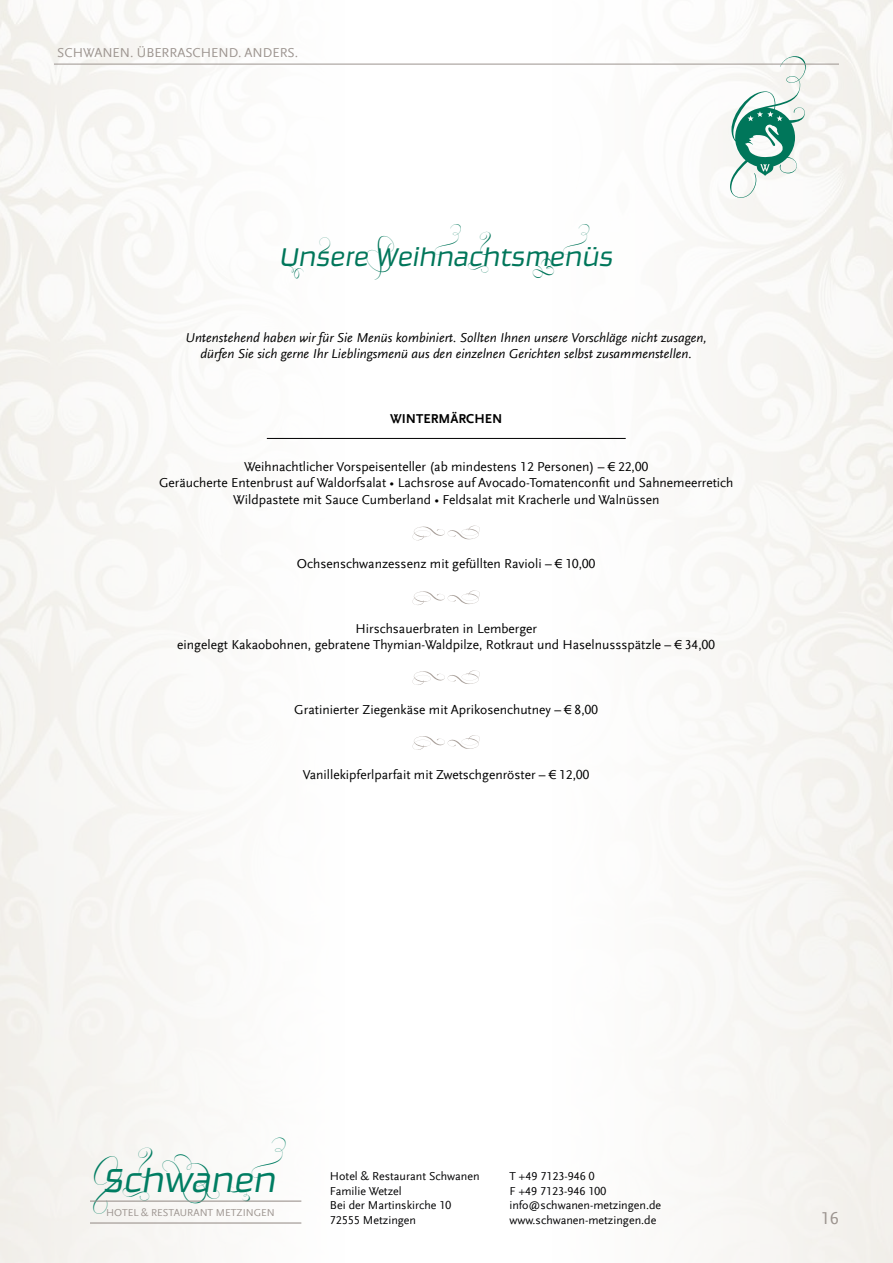
<style>
.page{position:relative;width:893px;height:1263px;background:#fff}
.page>*{position:absolute;margin:0;border:0;box-sizing:border-box;transform-origin:0 0}
.t1{font:italic 300 39px "Ginger Pro";color:#007d62}
.t2{font:italic 300 30px "Ginger Pro";color:#00765a}
.t3{font:18px "Scala Sans Offc";color:#9c948f}
.t4{font:13.5px/16.2px "Scala Sans Offc";color:#000;text-align:center}
.t5{font:italic 13.5px/16.2px "Scala Sans Offc";color:#000;text-align:center}
.t6{font:13.5px "Scala Sans Offc";color:#9c948f}
.t7{font:700 13.5px "Scala Sans Offc";color:#000}
.t8{font:12px/14.4px "Scala Sans Offc";color:#020203}
.t9{font:10.5px "Scala Sans Offc";color:#9c948f}
</style>
<div class="page">
<svg style="left:730px;top:56px;width:76px;height:142px"></svg>
<hr style="left:54px;top:64px;width:785px;height:1px;background:#9c948f">
<hr style="left:90px;top:1200px;width:211px;height:2px;background:#9c948f">
<hr style="left:90px;top:1222px;width:211px;height:1px;background:#9c948f">
<hr style="left:267px;top:438px;width:359px;height:1px;background:#000">
<svg style="left:412px;top:525px;width:68px;height:15px"></svg>
<svg style="left:412px;top:590px;width:68px;height:15px"></svg>
<svg style="left:412px;top:670px;width:68px;height:15px"></svg>
<svg style="left:412px;top:735px;width:68px;height:15px"></svg>
<p class="t6" style="left:57px;top:46px;width:242px">SCHWANEN. ÜBERRASCHEND. ANDERS.</p>
<h2 class="t2" style="left:280px;top:238px;width:335px">Unsere Weihnachtsmenüs</h2>
<p class="t5" style="left:186px;top:329px;width:523px">Untenstehend haben wir für Sie Menüs kombiniert. Sollten Ihnen unsere Vorschläge nicht zusagen, dürfen Sie sich gerne Ihr Lieblingsmenü aus den einzelnen Gerichten selbst zusammenstellen.</p>
<p class="t7" style="left:390px;top:411px;width:114px">WINTERMÄRCHEN</p>
<p class="t4" style="left:159px;top:459px;width:576px">Weihnachtlicher Vorspeisenteller (ab mindestens 12 Personen) – € 22,00<br>Geräucherte Entenbrust auf Waldorfsalat • Lachsrose auf Avocado-Tomatenconfit und Sahnemeerretich<br>Wildpastete mit Sauce Cumberland • Feldsalat mit Kracherle und Walnüssen</p>
<p class="t4" style="left:297px;top:556px;width:300px">Ochsenschwanzessenz mit gefüllten Ravioli – € 10,00</p>
<p class="t4" style="left:177px;top:621px;width:539px">Hirschsauerbraten in Lemberger<br>eingelegt Kakaobohnen, gebratene Thymian-Waldpilze, Rotkraut und Haselnussspätzle – € 34,00</p>
<p class="t4" style="left:294px;top:702px;width:305px">Gratinierter Ziegenkäse mit Aprikosenchutney – € 8,00</p>
<p class="t4" style="left:303px;top:767px;width:288px">Vanillekipferlparfait mit Zwetschgenröster – € 12,00</p>
<h1 class="t1" style="left:104px;top:1156px;width:174px">Schwanen</h1>
<p class="t9" style="left:106px;top:1206px;width:170px">HOTEL &amp; RESTAURANT METZINGEN</p>
<p class="t8" style="left:330px;top:1169px;width:151px">Hotel &amp; Restaurant Schwanen<br>Familie Wetzel<br>Bei der Martinskirche 10<br>72555 Metzingen</p>
<p class="t8" style="left:509px;top:1169px;width:153px">T +49 7123-946 0<br>F +49 7123-946 100 info@schwanen-metzingen.de www.schwanen-metzingen.de</p>
<h3 class="t3" style="left:821px;top:1208px;width:19px">16</h3>
</div>
